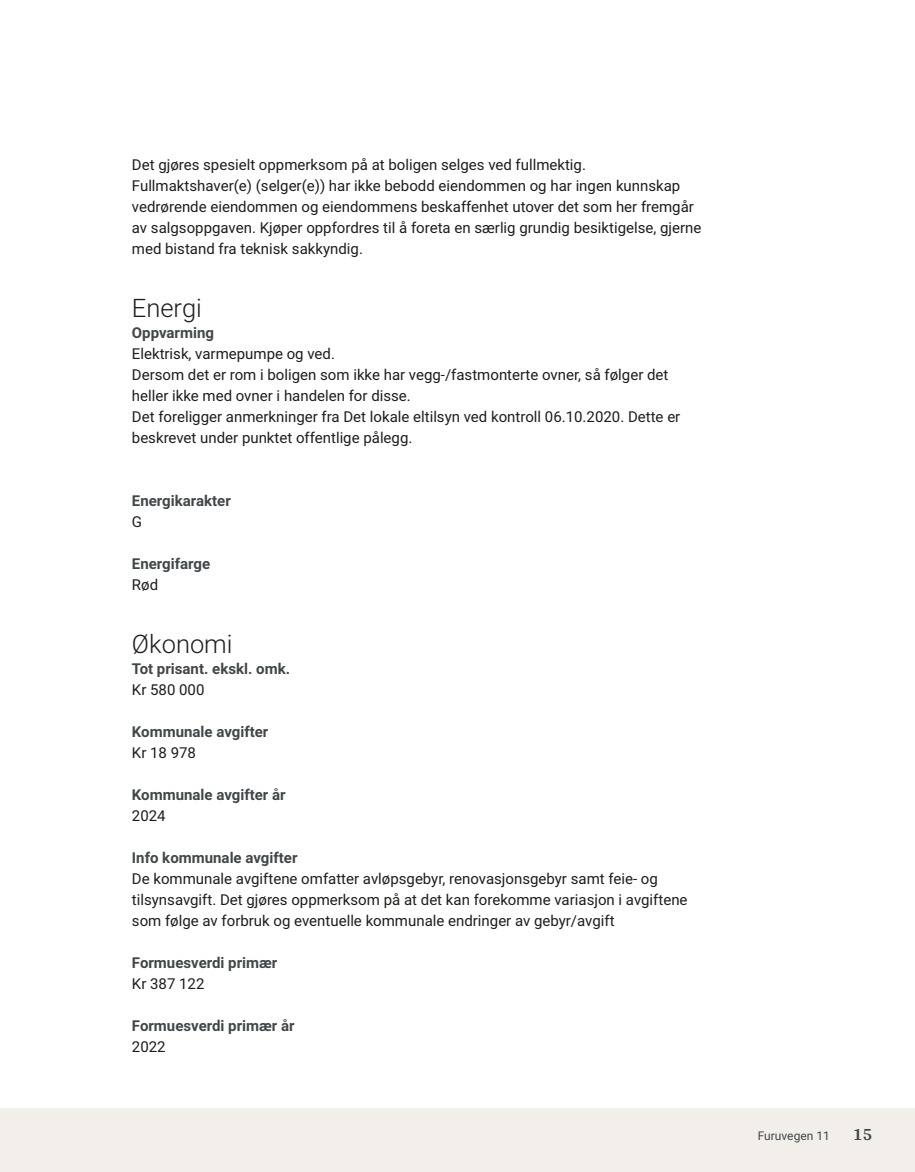
<style>
.page{position:relative;width:915px;height:1172px;background:#fff}
.page>*{position:absolute;margin:0;border:0;box-sizing:border-box;transform-origin:0 0}
.t1{font:300 25.5px "Roboto Vitec";color:#1d1d1b}
.t2{font:700 18px "Arya";color:#414749}
.t3{font:15px/21px "Roboto Vitec";color:#1d1d1b}
.t4{font:700 15px "Roboto Vitec";color:#414749}
.t5{font:12px "Roboto Vitec";color:#414749}
</style>
<div class="page">
<div style="left:0;top:1108px;width:914px;height:64px;background:#f2eeea"></div>
<p class="t3" style="left:132px;top:153px;width:570px">Det gjøres spesielt oppmerksom på at boligen selges ved fullmektig.<br>Fullmaktshaver(e) (selger(e)) har ikke bebodd eiendommen og har ingen kunnskap vedrørende eiendommen og eiendommens beskaffenhet utover det som her fremgår av salgsoppgaven. Kjøper oppfordres til å foreta en særlig grundig besiktigelse, gjerne med bistand fra teknisk sakkyndig.</p>
<h1 class="t1" style="left:132px;top:290px;width:71px">Energi</h1>
<p class="t4" style="left:132px;top:322px;width:84px">Oppvarming</p>
<p class="t3" style="left:132px;top:342px;width:549px">Elektrisk, varmepumpe og ved.<br>Dersom det er rom i boligen som ikke har vegg‑/ fastmonterte ovner, så følger det heller ikke med ovner i handelen for disse.<br>Det foreligger anmerkninger fra Det lokale eltilsyn ved kontroll 06.10.2020. Dette er beskrevet under punktet offentlige pålegg.</p>
<p class="t4" style="left:132px;top:490px;width:100px">Energikarakter</p>
<p class="t3" style="left:132px;top:510px;width:12px">G</p>
<p class="t4" style="left:132px;top:553px;width:80px">Energifarge</p>
<p class="t3" style="left:132px;top:573px;width:28px">Rød</p>
<h1 class="t1" style="left:132px;top:626px;width:102px">Økonomi</h1>
<p class="t4" style="left:132px;top:658px;width:160px">Tot prisant. ekskl. omk.</p>
<p class="t3" style="left:132px;top:678px;width:74px">Kr 580 000</p>
<p class="t4" style="left:132px;top:721px;width:138px">Kommunale avgifter</p>
<p class="t3" style="left:132px;top:741px;width:66px">Kr 18 978</p>
<p class="t4" style="left:132px;top:784px;width:155px">Kommunale avgifter år</p>
<p class="t3" style="left:132px;top:804px;width:35px">2024</p>
<p class="t4" style="left:132px;top:847px;width:167px">Info kommunale avgifter</p>
<p class="t3" style="left:132px;top:867px;width:557px">De kommunale avgiftene omfatter avløpsgebyr, renovasjonsgebyr samt feie‑ og tilsynsavgift. Det gjøres oppmerksom på at det kan forekomme variasjon i avgiftene som følge av forbruk og eventuelle kommunale endringer av gebyr/ avgift</p>
<p class="t4" style="left:132px;top:952px;width:147px">Formuesverdi primær</p>
<p class="t3" style="left:132px;top:972px;width:74px">Kr 387 122</p>
<p class="t4" style="left:132px;top:1015px;width:164px">Formuesverdi primær år</p>
<p class="t3" style="left:132px;top:1035px;width:35px">2022</p>
<p class="t5" style="left:757px;top:1127px;width:74px">Furuvegen 11</p>
<p class="t2" style="left:852px;top:1123px;width:21px">15</p>
</div>
